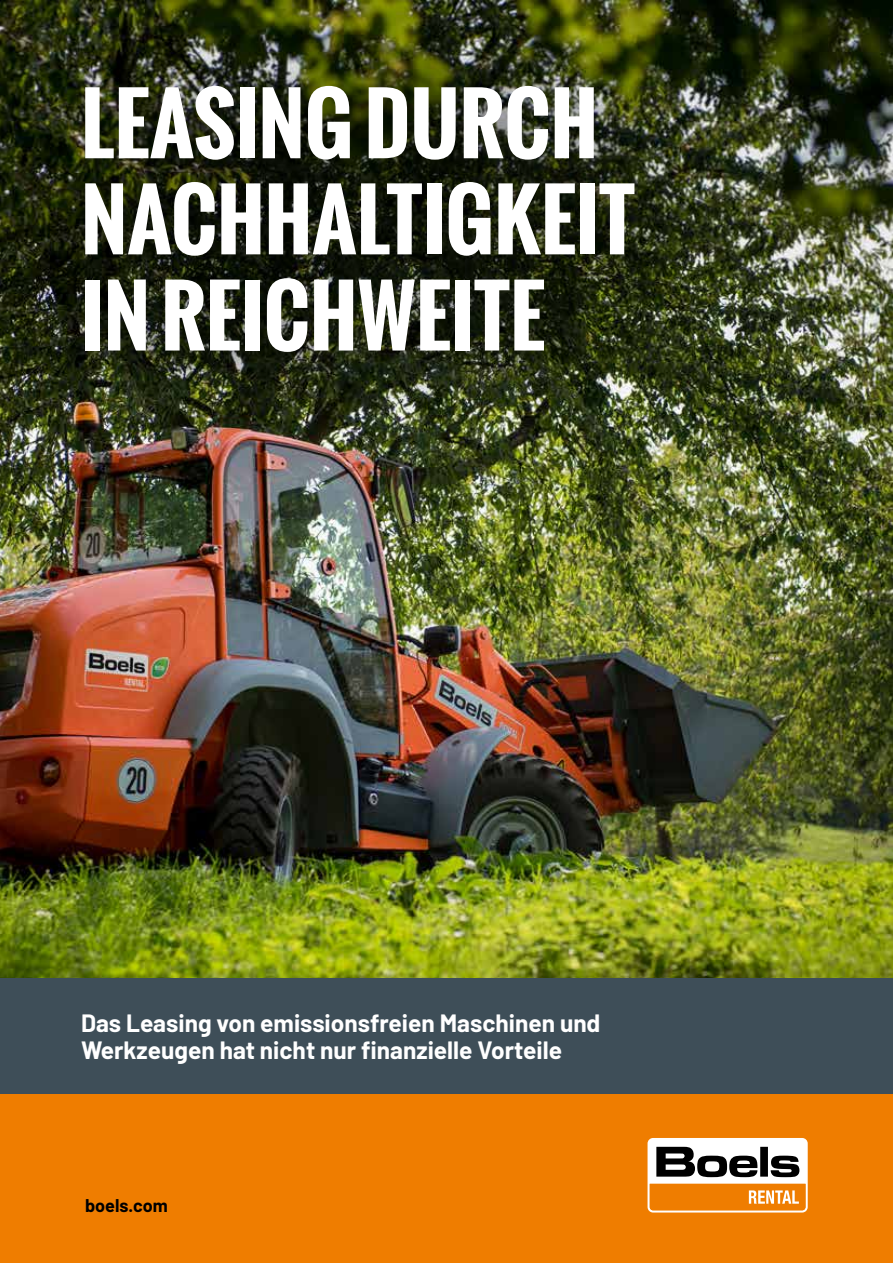
<style>
.page{position:relative;width:893px;height:1263px;background:#fff}
.page>*{position:absolute;margin:0;border:0;box-sizing:border-box;transform-origin:0 0}
.t1{font:700 80.7px/96.1px "Oswald";color:#fff}
.t2{font:700 24.45px/27.2px "Barlow";color:#fff}
.t3{font:700 18px "Barlow";color:#000}
</style>
<div class="page">
<div style="left:0;top:1084px;width:893px;height:179px;background:#ef7d00"></div>
<svg style="left:647px;top:1138px;width:161px;height:74px"></svg>
<img style="left:0;top:1px;width:893px;height:977px">
<div style="left:29px;top:32px;width:676px;height:395px;background:#000;opacity:.75"></div>
<div style="left:0;top:978px;width:893px;height:116px;background:#3e4e58"></div>
<h1 class="t1" style="left:81px;top:76px;width:556px">LEASING DURCH<br>NACHHALTIGKEIT<br>IN REICHWEITE</h1>
<p class="t2" style="left:81px;top:1008px;width:521px">Das Leasing von emissionsfreien Maschinen und<br>Werkzeugen hat nicht nur finanzielle Vorteile</p>
<p class="t3" style="left:85px;top:1192px;width:84px">boels.com</p>
</div>
